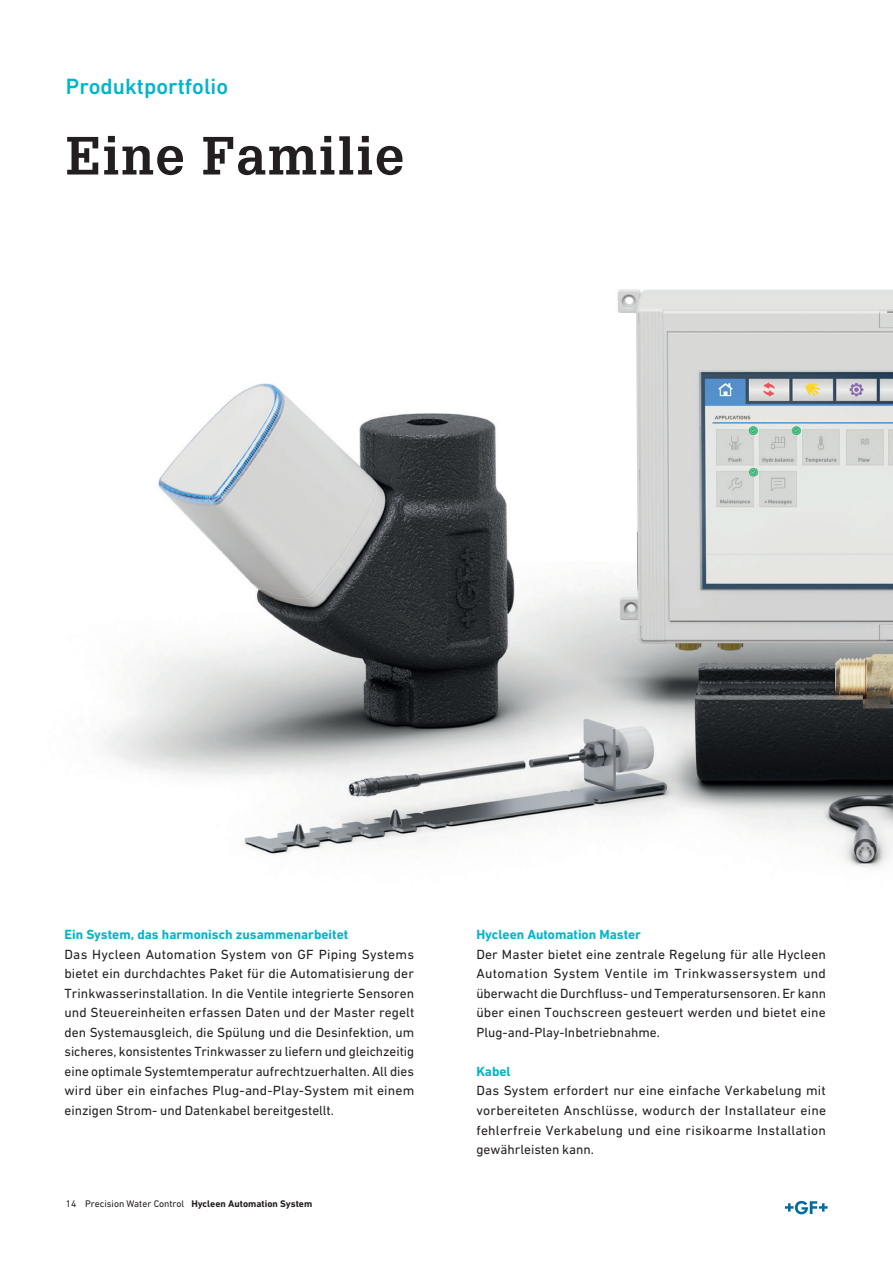
<style>
.page{position:relative;width:893px;height:1263px;background:#fff}
.page>*{position:absolute;margin:0;border:0;box-sizing:border-box;transform-origin:0 0}
.t1{font:700 52.5px "Glypha LT Pro";letter-spacing:.025em;color:#231f20}
.t2{font:500 22.5px "DIN Next W1 G";color:#00b6c8}
.t3{font:13.5px/19.5px "DIN Next W1 G";color:#231f20;text-align:justify}
.t4{font:700 13.5px "DIN Next W1 G";color:#00b6c8}
.t5{font:9.75px "DIN Next W1 G";color:#231f20}
.s1{font-weight:700}
</style>
<div class="page">
<img style="left:103px;top:289px;width:790px;height:579px">
<svg style="left:785px;top:1201px;width:43px;height:13px"></svg>
<h2 class="t2" style="left:66px;top:73px;width:164px">Produktportfolio</h2>
<h1 class="t1" style="left:66px;top:123px;width:340px">Eine Familie</h1>
<p class="t4" style="left:64px;top:926px;width:285px">Ein System, das harmonisch zusammenarbeitet</p>
<p class="t3" style="left:64px;top:944px;width:351px">Das Hycleen Automation System von GF Piping Systems bietet ein durchdachtes Paket für die Automatisierung der Trinkwasserinstallation. In die Ventile integrierte Sensoren und Steuereinheiten erfassen Daten und der Master regelt den Systemausgleich, die Spülung und die Desinfektion, um sicheres, konsistentes Trinkwasser zu liefern und gleichzeitig eine optimale Systemtemperatur aufrechtzuerhalten. All dies wird über ein einfaches Plug-and-Play-System mit einem einzigen Strom- und Datenkabel bereitgestellt.</p>
<p class="t5" style="left:66px;top:1197px;width:248px">14 Precision Water Control <span class="s1">Hycleen Automation System</span></p>
<p class="t4" style="left:476px;top:926px;width:166px">Hycleen Automation Master</p>
<p class="t3" style="left:476px;top:944px;width:351px">Der Master bietet eine zentrale Regelung für alle Hycleen Automation System Ventile im Trinkwassersystem und überwacht die Durchfluss- und Temperatursensoren. Er kann über einen Touchscreen gesteuert werden und bietet eine Plug-and-Play-Inbetriebnahme.</p>
<p class="t4" style="left:476px;top:1063px;width:36px">Kabel</p>
<p class="t3" style="left:476px;top:1081px;width:351px">Das System erfordert nur eine einfache Verkabelung mit vorbereiteten Anschlüsse, wodurch der Installateur eine fehlerfreie Verkabelung und eine risikoarme Installation gewährleisten kann.</p>
</div>
